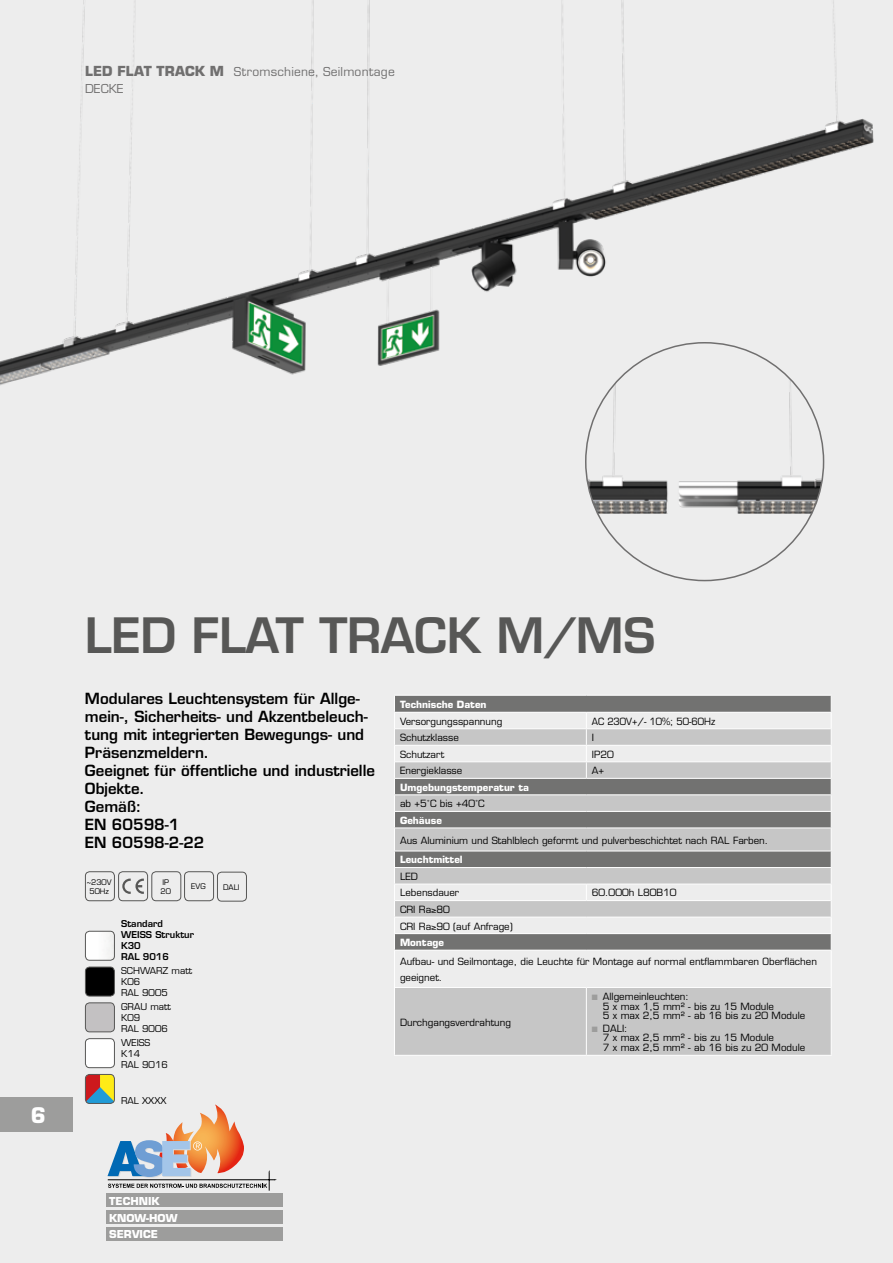
<style>
.page{position:relative;width:893px;height:1263px;background:#ededed}
.page>*{position:absolute;margin:0;border:0;box-sizing:border-box;transform-origin:0 0}
.t1{font:600 47.55px "Eurostile LT Std";letter-spacing:-.01em;color:#575756}
.t2{font:700 21px "Eurostile";color:#fff}
.t3{font:600 15px/18px "Eurostile LT Std";color:#000}
.t4{font:12px/17.4px "Eurostile";letter-spacing:.015em;color:#706f6f}
.t5{font:700 10.65px/16.8px "Eurostile";color:#fff}
.t6{font:9.75px/16.5px "Eurostile";color:#000}
.t7{font:700 9.75px "Eurostile";color:#fff}
.t8{font:9.75px "Eurostile";color:#000;scale:.94 1}
.t9{font:9.15px/11.1px "Eurostile";color:#000}
.t10{font:600 9.15px/11.1px "Eurostile LT Std";color:#000}
.t11{font:7.5px/9px "Eurostile";color:#000;text-align:center}
.s1{font-weight:700;font-size:13.5px}
.s2{font-weight:700;color:#fff}
.s3{color:#9d9d9c}
</style>
<div class="page">
<div style="left:106px;top:1194px;width:176px;height:13px;background:#9d9d9c"></div>
<div style="left:106px;top:1211px;width:176px;height:13px;background:#9d9d9c"></div>
<div style="left:106px;top:1227px;width:176px;height:14px;background:#9d9d9c"></div>
<div style="left:0;top:1097px;width:72px;height:34px;background:#9d9d9c"></div>
<img style="left:0;top:0;width:874px;height:582px">
<img style="left:586px;top:377px;width:238px;height:137px">
<div style="left:395px;top:696px;width:436px;height:16px;background:#727271"></div>
<svg style="left:395px;top:729px;width:436px;height:326px;fill:#c6c6c6"></svg>
<hr style="left:394px;top:695px;width:192px;height:1px;background:#fff">
<hr style="left:586px;top:695px;width:246px;height:1px;background:#fff">
<hr style="left:394px;top:712px;width:192px;height:1px;background:#fff">
<hr style="left:586px;top:712px;width:246px;height:1px;background:#fff">
<hr style="left:394px;top:745px;width:192px;height:1px;background:#fff">
<hr style="left:586px;top:745px;width:246px;height:1px;background:#fff">
<svg style="left:586px;top:713px;width:1px;height:65px"></svg>
<hr style="left:394px;top:883px;width:192px;height:1px;background:#fff">
<hr style="left:586px;top:883px;width:246px;height:1px;background:#fff">
<svg style="left:586px;top:884px;width:1px;height:16px"></svg>
<hr style="left:394px;top:951px;width:1px;height:36px;background:#fff">
<hr style="left:831px;top:951px;width:1px;height:36px;background:#fff">
<hr style="left:394px;top:988px;width:1px;height:67px;background:#fff">
<hr style="left:586px;top:988px;width:1px;height:67px;background:#fff">
<hr style="left:831px;top:988px;width:1px;height:67px;background:#fff">
<hr style="left:395px;top:728px;width:191px;height:1px;background:#fff">
<hr style="left:586px;top:728px;width:245px;height:1px;background:#fff">
<hr style="left:395px;top:761px;width:191px;height:1px;background:#fff">
<hr style="left:586px;top:761px;width:245px;height:1px;background:#fff">
<hr style="left:395px;top:900px;width:191px;height:1px;background:#fff">
<hr style="left:586px;top:900px;width:245px;height:1px;background:#fff">
<hr style="left:394px;top:987px;width:192px;height:1px;background:#fff">
<hr style="left:586px;top:987px;width:246px;height:1px;background:#fff">
<hr style="left:394px;top:1055px;width:192px;height:1px;background:#fff">
<hr style="left:586px;top:1055px;width:246px;height:1px;background:#fff">
<hr style="left:394px;top:778px;width:192px;height:1px;background:#fff">
<hr style="left:586px;top:778px;width:246px;height:1px;background:#fff">
<hr style="left:394px;top:794px;width:192px;height:1px;background:#fff">
<hr style="left:586px;top:794px;width:246px;height:1px;background:#fff">
<hr style="left:394px;top:811px;width:192px;height:1px;background:#fff">
<hr style="left:586px;top:811px;width:246px;height:1px;background:#fff">
<svg style="left:831px;top:713px;width:1px;height:220px"></svg>
<hr style="left:394px;top:827px;width:192px;height:1px;background:#fff">
<hr style="left:586px;top:827px;width:246px;height:1px;background:#fff">
<hr style="left:394px;top:850px;width:192px;height:1px;background:#fff">
<hr style="left:586px;top:850px;width:246px;height:1px;background:#fff">
<hr style="left:394px;top:867px;width:192px;height:1px;background:#fff">
<hr style="left:586px;top:867px;width:246px;height:1px;background:#fff">
<hr style="left:394px;top:917px;width:192px;height:1px;background:#fff">
<hr style="left:586px;top:917px;width:246px;height:1px;background:#fff">
<hr style="left:394px;top:933px;width:192px;height:1px;background:#fff">
<svg style="left:394px;top:696px;width:1px;height:253px"></svg>
<hr style="left:586px;top:933px;width:246px;height:1px;background:#fff">
<hr style="left:394px;top:950px;width:192px;height:1px;background:#fff">
<hr style="left:586px;top:950px;width:246px;height:1px;background:#fff">
<div style="left:85px;top:871px;width:30px;height:30px;border:1px solid #575756;border-radius:4px"></div>
<div style="left:118px;top:871px;width:30px;height:30px;border:1px solid #575756;border-radius:4px"></div>
<svg style="left:122px;top:878px;width:22px;height:16px"></svg>
<div style="left:151px;top:871px;width:30px;height:30px;border:1px solid #575756;border-radius:4px"></div>
<div style="left:184px;top:871px;width:30px;height:30px;border:1px solid #575756;border-radius:4px"></div>
<div style="left:217px;top:872px;width:30px;height:29px;border:1px solid #575756;border-radius:4px"></div>
<img style="left:85px;top:931px;width:29px;height:28px">
<div style="left:85px;top:931px;width:30px;height:30px;border:1px solid #575756;border-radius:4px"></div>
<div style="left:85px;top:967px;width:29px;height:29px;background:#000;border-radius:4px"></div>
<div style="left:85px;top:967px;width:30px;height:29px;border:1px solid #575756;border-radius:4px"></div>
<div style="left:85px;top:1003px;width:29px;height:29px;background:#c3c1c2;border-radius:4px"></div>
<div style="left:85px;top:1002px;width:30px;height:30px;border:1px solid #575756;border-radius:4px"></div>
<div style="left:85px;top:1039px;width:29px;height:29px;background:#fff;border-radius:4px"></div>
<div style="left:85px;top:1038px;width:30px;height:30px;border:1px solid #575756;border-radius:4px"></div>
<svg style="left:87px;top:1076px;width:190px;height:114px"></svg>
<div style="left:85px;top:1074px;width:30px;height:30px;border:1px solid #575756;border-radius:4px"></div>
<p class="t4" style="left:85px;top:62px;width:311px"><span class="s1">LED FLAT TRACK M</span> Stromschiene, Seilmontage<br>DECKE</p>
<h2 class="t2" style="left:31px;top:1102px;width:17px">6</h2>
<h1 class="t1" style="left:85px;top:606px;width:572px">LED FLAT TRACK M/MS</h1>
<h3 class="t3" style="left:85px;top:690px;width:292px">Modulares Leuchtensystem für Allge&shy;mein-, Sicherheits- und Akzentbeleuch&shy;tung mit integrierten Bewegungs- und<br>Präsenzmeldern.<br>Geeignet für öffentliche und industrielle<br>Objekte.<br>Gemäß:<br>EN 60598-1<br>EN 60598-2-22</h3>
<p class="t11" style="left:87px;top:877px;width:26px">~230V<br>50Hz</p>
<p class="t11" style="left:161px;top:877px;width:12px;text-align:left">IP<br>20</p>
<p class="t11" style="left:191px;top:882px;width:16px">EVG</p>
<p class="t11" style="left:223px;top:882px;width:18px">DALI</p>
<p class="t10" style="left:121px;top:918px;width:74px">Standard<br>WEISS Struktur<br>K30<br>RAL 9016</p>
<p class="t9" style="left:121px;top:965px;width:72px">SCHWARZ matt<br>K06<br>RAL 9005</p>
<p class="t9" style="left:121px;top:1001px;width:51px">GRAU matt<br>K09<br>RAL 9006</p>
<p class="t9" style="left:121px;top:1037px;width:48px">WEISS<br>K14<br>RAL 9016</p>
<p class="t9" style="left:121px;top:1095px;width:47px">RAL XXXX</p>
<p class="t7" style="left:400px;top:698px;width:88px">Technische Daten</p>
<p class="t6" style="left:400px;top:713px;width:104px">Versorgungsspannung</p>
<p class="t8" style="left:592px;top:715px;width:133px">AC 230V+/- 10%; 50-60Hz</p>
<p class="t6" style="left:400px;top:729px;width:60px">Schutzklasse</p>
<p class="t6" style="left:592px;top:729px;width:4px">I</p>
<p class="t6" style="left:400px;top:746px;width:46px">Schutzart</p>
<p class="t6" style="left:592px;top:746px;width:24px">IP20</p>
<p class="t6" style="left:400px;top:762px;width:64px">Energieklasse</p>
<p class="t6" style="left:592px;top:762px;width:14px">A+</p>
<p class="t7" style="left:400px;top:781px;width:130px">Umgebungstemperatur ta</p>
<p class="t6" style="left:400px;top:795px;width:86px">ab +5˚C bis +40˚C</p>
<p class="t7" style="left:400px;top:814px;width:44px">Gehäuse</p>
<p class="t6" style="left:400px;top:832px;width:370px">Aus Aluminium und Stahlblech geformt und pulverbeschichtet nach RAL Farben.</p>
<p class="t7" style="left:400px;top:854px;width:64px">Leuchtmittel</p>
<p class="t6" style="left:400px;top:868px;width:61px">LED<br>Lebensdauer</p>
<p class="t6" style="left:592px;top:885px;width:86px">60.000h L80B10</p>
<p class="t6" style="left:400px;top:901px;width:114px">CRI Ra≥80<br>CRI Ra≥90 (auf Anfrage)<br><span class="s2">Montage</span></p>
<p class="t6" style="left:400px;top:953px;width:418px">Aufbau- und Seilmontage, die Leuchte für Montage auf normal entflammbaren Oberflächen geeignet.</p>
<p class="t6" style="left:400px;top:1014px;width:112px">Durchgangsverdrahtung</p>
<p class="t6" style="left:603px;top:991px;width:204px;line-height:9.8px;text-indent:-11px"><span class="s3">■</span> Allgemeinleuchten:<br>5 x max 1,5 mm² - bis zu 15 Module<br>5 x max 2,5 mm² - ab 16 bis zu 20 Module</p>
<p class="t6" style="left:603px;top:1023px;width:204px;line-height:9.8px;text-indent:-11px"><span class="s3">■</span> DALI:<br>7 x max 2,5 mm² - bis zu 15 Module<br>7 x max 2,5 mm² - ab 16 bis zu 20 Module</p>
<p class="t5" style="left:109px;top:1192px;width:70px">TECHNIK<br>KNOW-HOW<br>SERVICE</p>
</div>
